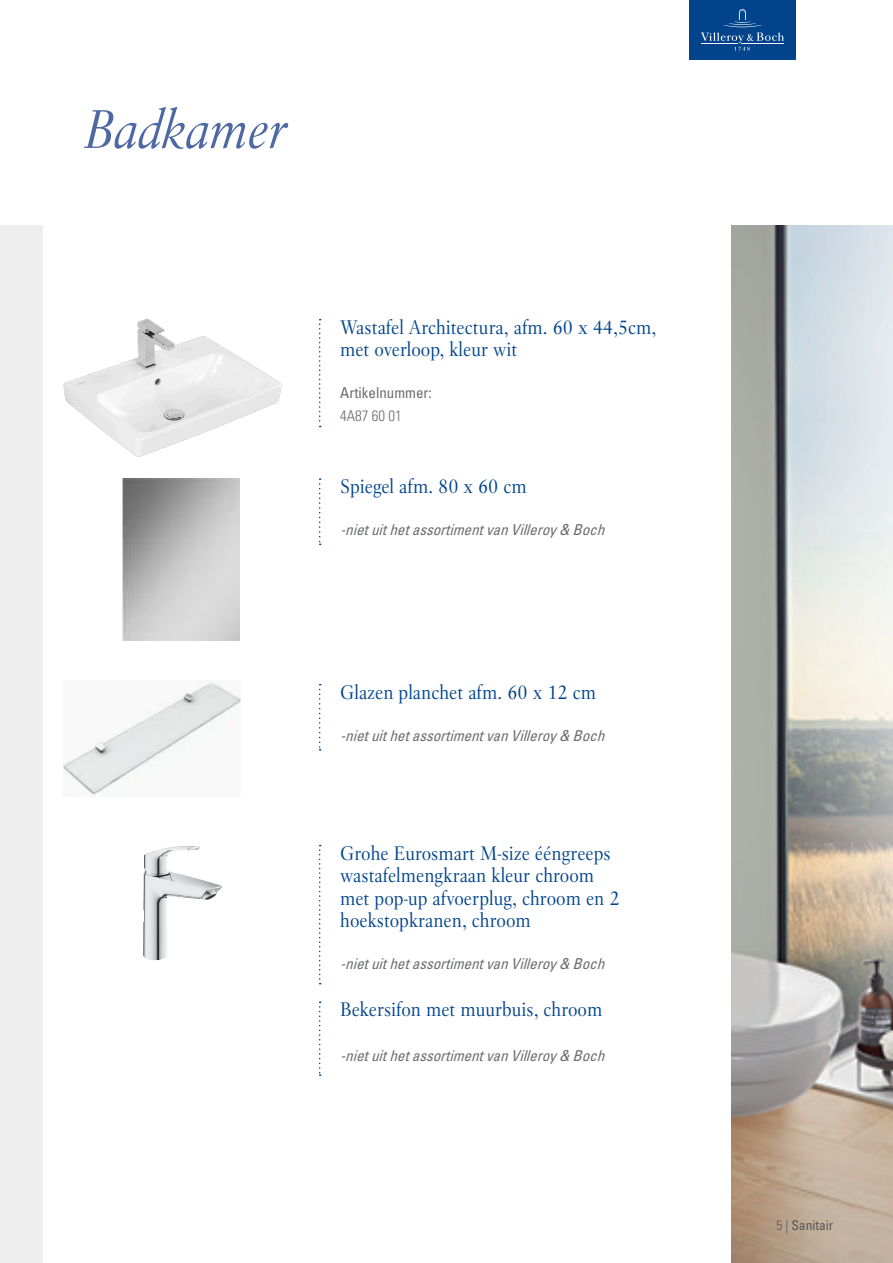
<style>
.page{position:relative;width:893px;height:1263px;background:#fff}
.page>*{position:absolute;margin:0;border:0;box-sizing:border-box;transform-origin:0 0}
.Kop_1{font:italic 54px "Villeroy Boch";color:#4e68a4}
.V_B_standaard_tekst{font:19.5px/22.5px "Villeroy Boch";color:#01448c}
.V_B_standaard_tekst-2{font:italic condensed 15px "Univers LT Std";color:#6c6d70}
.t1{font:condensed 15px "Univers LT Std";color:#6c6d70}
.V_B_standaard_tekst-3{font:300 condensed 15px "Univers LT Std";color:#6c6d70}
.t2{font:condensed 13.5px "Univers LT Std";color:#57585a}
.s1{font-weight:300}
</style>
<div class="page">
<div style="left:0;top:225px;width:43px;height:1038px;background:#eee"></div>
<div style="left:689px;top:0;width:106px;height:60px;background:#01448c"></div>
<svg style="left:701px;top:9px;width:83px;height:42px"></svg>
<img style="left:731px;top:225px;width:162px;height:1038px">
<svg style="left:319px;top:478px;width:2px;height:67px"></svg>
<img style="left:122px;top:478px;width:118px;height:162px">
<svg style="left:319px;top:319px;width:2px;height:108px"></svg>
<img style="left:64px;top:319px;width:218px;height:137px">
<svg style="left:319px;top:845px;width:2px;height:139px"></svg>
<img style="left:143px;top:846px;width:79px;height:114px">
<div style="left:138px;top:910px;width:6px;height:12px;background:#fff"></div>
<svg style="left:319px;top:1001px;width:2px;height:75px"></svg>
<img style="left:64px;top:682px;width:176px;height:113px">
<svg style="left:319px;top:684px;width:2px;height:66px"></svg>
<p class="Kop_1" style="left:85px;top:95px;width:204px">Badkamer</p>
<p class="V_B_standaard_tekst" style="left:340px;top:316px;width:318px">Wastafel Architectura, afm. 60 x 44,5cm,</p>
<p class="V_B_standaard_tekst" style="left:340px;top:338px;width:179px">met overloop, kleur wit</p>
<p class="t1" style="left:340px;top:384px;width:93px">Artikelnummer:</p>
<p class="V_B_standaard_tekst-3" style="left:340px;top:407px;width:63px">4A87 60 01</p>
<p class="V_B_standaard_tekst" style="left:340px;top:475px;width:188px">Spiegel afm. 80 x 60 cm</p>
<p class="V_B_standaard_tekst-2" style="left:340px;top:521px;width:271px">-nietuithetassortimentvanVilleroy&amp; Boch</p>
<p class="V_B_standaard_tekst" style="left:340px;top:681px;width:257px">Glazen planchet afm. 60 x 12 cm</p>
<p class="V_B_standaard_tekst-2" style="left:340px;top:726px;width:271px">-nietuithetassortimentvanVilleroy&amp; Boch</p>
<p class="V_B_standaard_tekst" style="left:340px;top:842px;width:281px">Grohe Eurosmart M-size ééngreeps wastafelmengkraan kleur chroom met pop-up afvoerplug, chroom en 2 hoekstopkranen, chroom</p>
<p class="V_B_standaard_tekst-2" style="left:340px;top:954px;width:271px">-nietuithetassortimentvanVilleroy&amp; Boch</p>
<p class="V_B_standaard_tekst" style="left:340px;top:998px;width:264px">Bekersifon met muurbuis, chroom</p>
<p class="V_B_standaard_tekst-2" style="left:340px;top:1047px;width:271px">-nietuithetassortimentvanVilleroy&amp; Boch</p>
<p class="t2" style="left:776px;top:1217px;width:58px"><span class="s1">5 |</span> Sanitair</p>
</div>
